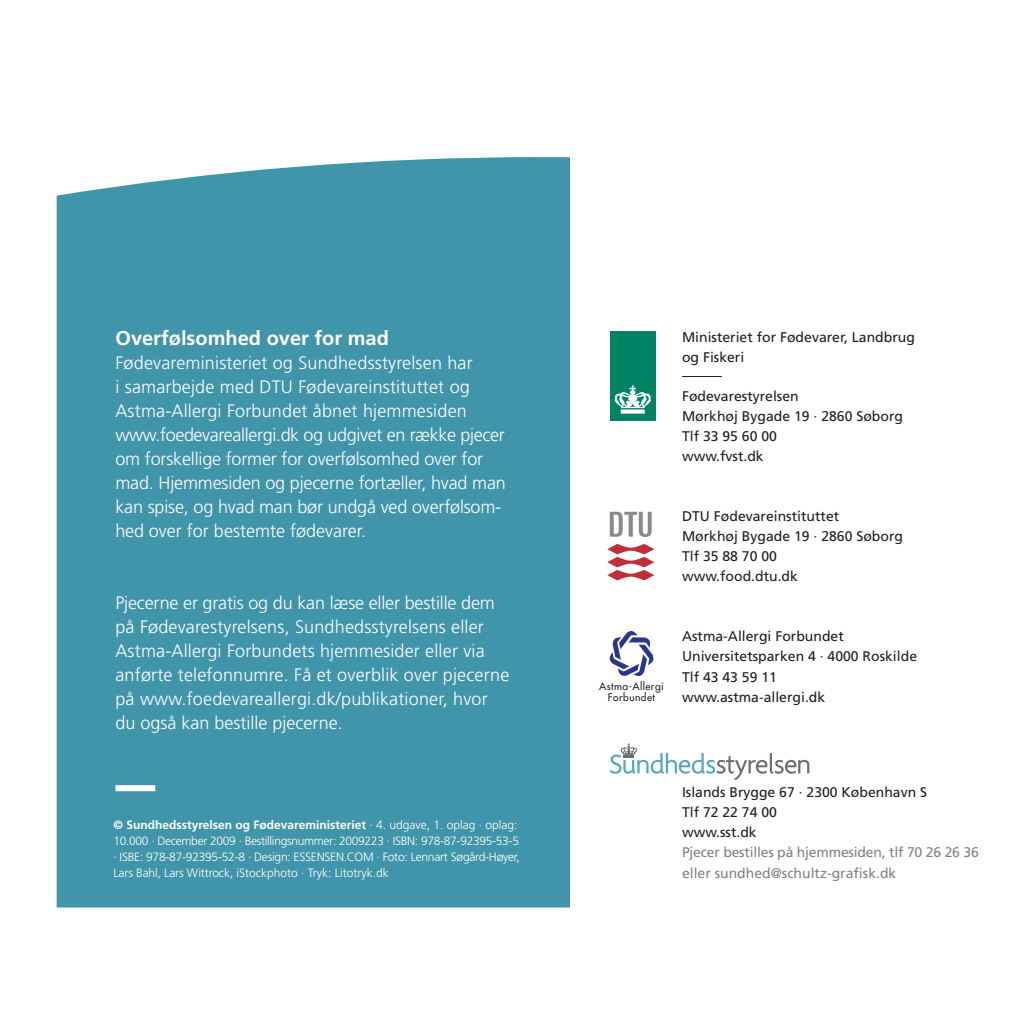
<style>
.page{position:relative;width:1021px;height:1021px;background:#fff}
.page>*{position:absolute;margin:0;border:0;box-sizing:border-box;transform-origin:0 0}
.t1{font:700 20px "Frutiger";color:#fff}
.t2{font:300 18px/24px "Frutiger";letter-spacing:-.01em;color:#fff}
.t3{font:300 18px/24px "Frutiger";letter-spacing:.01em;color:#fff}
.t4{font:14px/20px "Frutiger";color:#231f20}
.t5{font:14px/20px "Frutiger";letter-spacing:-.015em;color:#808285}
.t6{font:300 12px/16px "Frutiger";letter-spacing:-.02em;color:#fff}
.t7{font:10.2px/10.8px "Futura";letter-spacing:.045em;color:#231f20;text-align:center}
.s1{font-weight:700}
</style>
<div class="page">
<div style="left:57px;top:157px;width:513px;height:750px;background:#4195aa"></div>
<div style="left:115px;top:785px;width:40px;height:6px;background:#fff"></div>
<svg style="left:610px;top:743px;width:199px;height:37px"></svg>
<svg style="left:609px;top:511px;width:42px;height:26px"></svg>
<svg style="left:607px;top:544px;width:47px;height:36px"></svg>
<hr style="left:682px;top:376px;width:40px;height:1px;background:#231f20">
<svg style="left:609px;top:631px;width:45px;height:45px"></svg>
<div style="left:610px;top:331px;width:45px;height:89px;background:#008265"></div>
<svg style="left:614px;top:385px;width:37px;height:28px"></svg>
<h1 class="t1" style="left:115px;top:326px;width:275px">Overfølsomhed over for mad</h1>
<p class="t2" style="left:115px;top:351px;width:392px">Fødevareministeriet og Sundhedsstyrelsen har<br>i samarbejde med DTU Fødevareinstituttet og Astma-Allergi Forbundet åbnet hjemmesiden www.foedevareallergi.dk og udgivet en række pjecer om forskellige former for overfølsomhed over for mad. Hjemmesiden og pjecerne fortæller, hvad man kan spise, og hvad man bør undgå ved overfølsom&shy;hed over for bestemte fødevarer.</p>
<p class="t3" style="left:115px;top:591px;width:395px">Pjecerne er gratis og du kan læse eller bestille dem på Fødevarestyrelsens, Sundhedsstyrelsens eller Astma-Allergi Forbundets hjemmesider eller via anførte telefonnumre. Få et overblik over pjecerne på www.foedevareallergi.dk/publikationer, hvor du også kan bestille pjecerne.</p>
<p class="t6" style="left:113px;top:816px;width:408px"><span class="s1">© Sundhedsstyrelsen og Fødevareministeriet</span> · 4. udgave, 1. oplag · oplag:<br>10.000 · December 2009 · Bestillingsnummer: 2009223 · ISBN: 978-87-92395-53-5 · ISBE: 978-87-92395-52-8 · Design: ESSENSEN.COM · Foto: Lennart Søgård-Høyer, Lars Bahl, Lars Wittrock, iStockphoto · Tryk: Litotryk.dk</p>
<p class="t4" style="left:682px;top:327px;width:234px">Ministeriet for Fødevarer, Landbrug og Fiskeri</p>
<p class="t4" style="left:682px;top:386px;width:222px">Fødevarestyrelsen<br>Mørkhøj Bygade 19 · 2860 Søborg<br>Tlf 33 95 60 00<br>www.fvst.dk</p>
<p class="t4" style="left:682px;top:506px;width:222px">DTU Fødevareinstituttet<br>Mørkhøj Bygade 19 · 2860 Søborg<br>Tlf 35 88 70 00<br>www.food.dtu.dk</p>
<p class="t7" style="left:599px;top:680px;width:66px">Astma-Allergi<br>Forbundet</p>
<p class="t4" style="left:682px;top:626px;width:236px">Astma-Allergi Forbundet<br>Universitetsparken 4 · 4000 Roskilde<br>Tlf 43 43 59 11 www.astma-allergi.dk</p>
<p class="t4" style="left:682px;top:782px;width:247px">Islands Brygge 67 · 2300 København S<br>Tlf 72 22 74 00<br>www.sst.dk</p>
<p class="t5" style="left:682px;top:842px;width:298px">Pjecer bestilles på hjemmesiden, tlf 70 26 26 36 eller sundhed@schultz-grafisk.dk</p>
</div>
